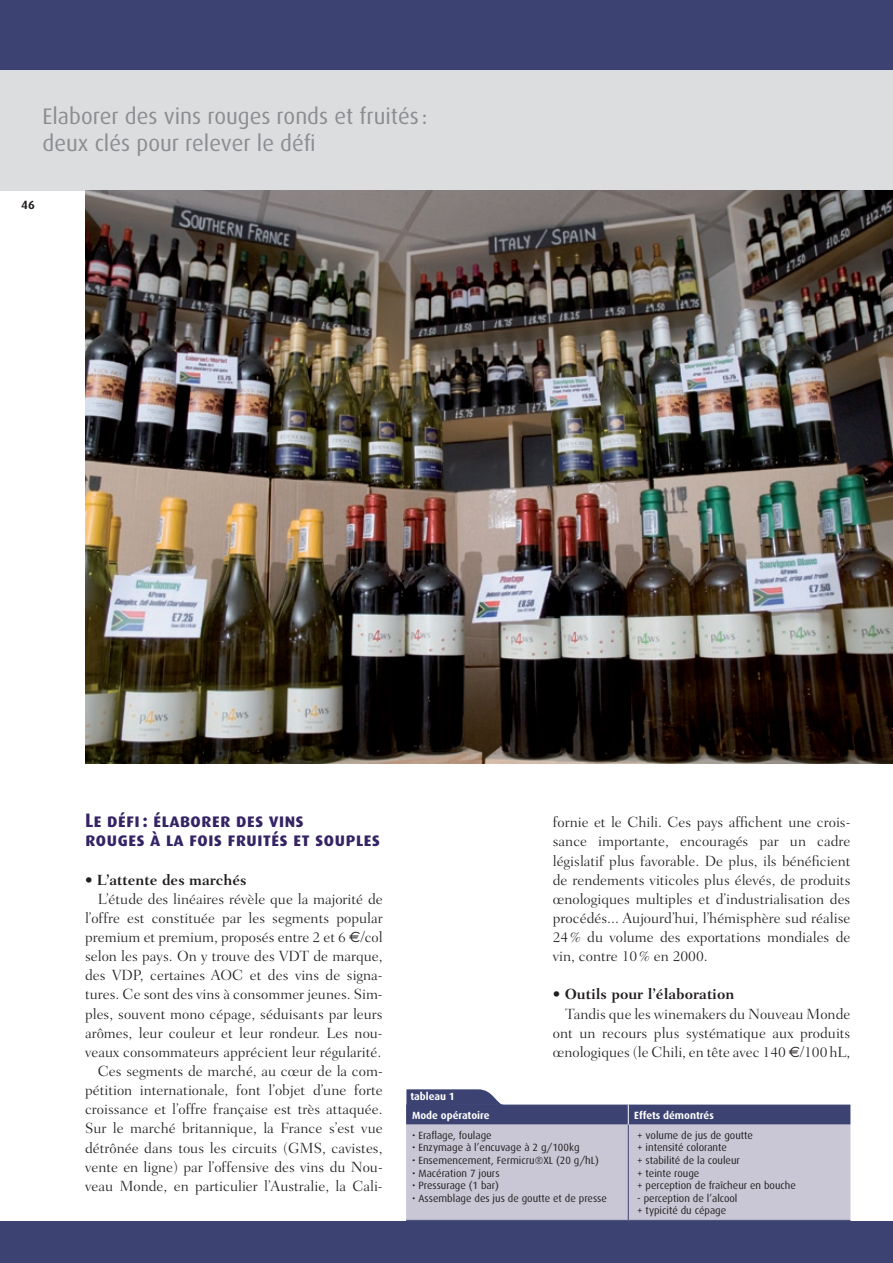
<style>
.page{position:relative;width:893px;height:1263px;background:#3c4272}
.page>*{position:absolute;margin:0;border:0;box-sizing:border-box;transform-origin:0 0}
.t1{font:22.5px/27px "Dax";color:#8b8d90}
.t2{font:19.5px/19.2px "Dax Bold Caps";color:#342465}
.t3{font:300 15px/19.2px "Fairfield LH";color:#231f20;text-align:justify}
.t4{font:700 15px "Fairfield LH";color:#231f20}
.t5{font:700 12px "Dax";color:#231f20}
.t6{font:10.5px/12.6px "Dax";color:#231f20}
.t7{font:700 10.5px "Dax";color:#fff}
.s1{font-family:"Euro Sans";font-weight:400}
</style>
<div class="page">
<div style="left:0;top:70px;width:893px;height:121px;background:#dcdddf"></div>
<div style="left:0;top:191px;width:893px;height:1029px;background:#fff"></div>
<img style="left:85px;top:191px;width:808px;height:572px">
<svg style="left:406px;top:1089px;width:444px;height:131px"></svg>
<h1 class="t1" style="left:43px;top:103px;width:386px">Elaborer des vins rouges ronds et fruités : deux clés pour relever le défi</h1>
<p class="t5" style="left:21px;top:198px;width:15px">46</p>
<h2 class="t2" style="left:85px;top:811px;width:297px">Le défi: élaborer des vins<br>rouges à la fois fruités et souples</h2>
<p class="t4" style="left:85px;top:871px;width:163px">• L’attente des marchés</p>
<p class="t3" style="left:85px;top:889px;width:299px;text-align:right">L’étude des linéaires révèle que la majorité de l’offre est constituée par les segments popular premium et premium, proposés entre 2 et 6 <span class="s1">€</span>/col selon les pays. On y trouve des VDT de marque, des VDP, certaines AOC et des vins de signa&shy;tures. Ce sont des vins à consommer jeunes. Sim&shy;ples, souvent mono cépage, séduisants par leurs arômes, leur couleur et leur rondeur. Les nou&shy;veaux consommateurs apprécient leur régularité.<br>Ces segments de marché, au cœur de la com&shy;pétition internationale, font l’objet d’une forte croissance et l’offre française est très attaquée.<br>Sur le marché britannique, la France s’est vue détrônée dans tous les circuits (GMS, cavistes, vente en ligne) par l’offensive des vins du Nou&shy;veau Monde, en particulier l’Australie, la Cali-</p>
<p class="t7" style="left:410px;top:1090px;width:46px">tableau 1</p>
<p class="t3" style="left:553px;top:813px;width:299px">fornie et le Chili. Ces pays affichent une crois&shy;sance importante, encouragés par un cadre législatif plus favorable. De plus, ils bénéficient de rendements viticoles plus élevés, de produits œnologiques multiples et d’industrialisation des procédés... Aujourd’hui, l’hémisphère sud réalise 24% du volume des exportations mondiales de vin, contre 10% en 2000.</p>
<p class="t4" style="left:553px;top:986px;width:183px">• Outils pour l’élaboration</p>
<p class="t3" style="left:553px;top:1004px;width:299px;text-indent:13px">Tandis que les winemakers du Nouveau Monde ont un recours plus systématique aux produits œnologiques (le Chili, en tête avec 140 <span class="s1">€</span>/100hL,</p>
<p class="t7" style="left:412px;top:1109px;width:79px">Mode opératoire</p>
<p class="t7" style="left:634px;top:1109px;width:81px">Effets démontrés</p>
<p class="t6" style="left:412px;top:1129px;width:81px">• Eraflage, foulage</p>
<p class="t6" style="left:412px;top:1141px;width:169px">• Enzymage à l’encuvage à 2 g/100kg</p>
<p class="t6" style="left:412px;top:1154px;width:188px">• Ensemencement, Fermicru®XL (20 g/hL)</p>
<p class="t6" style="left:412px;top:1167px;width:89px">• Macération 7 jours</p>
<p class="t6" style="left:412px;top:1179px;width:88px">• Pressurage (1 bar)</p>
<p class="t6" style="left:412px;top:1192px;width:196px">• Assemblage des jus de goutte et de presse</p>
<p class="t6" style="left:637px;top:1129px;width:160px">+ volume de jus de goutte<br>+ intensité colorante<br>+ stabilité de la couleur<br>+ teinte rouge<br>+ perception de fraîcheur en bouche</p>
<p class="t6" style="left:637px;top:1192px;width:102px">- perception de l’alcool + typicité du cépage</p>
</div>
